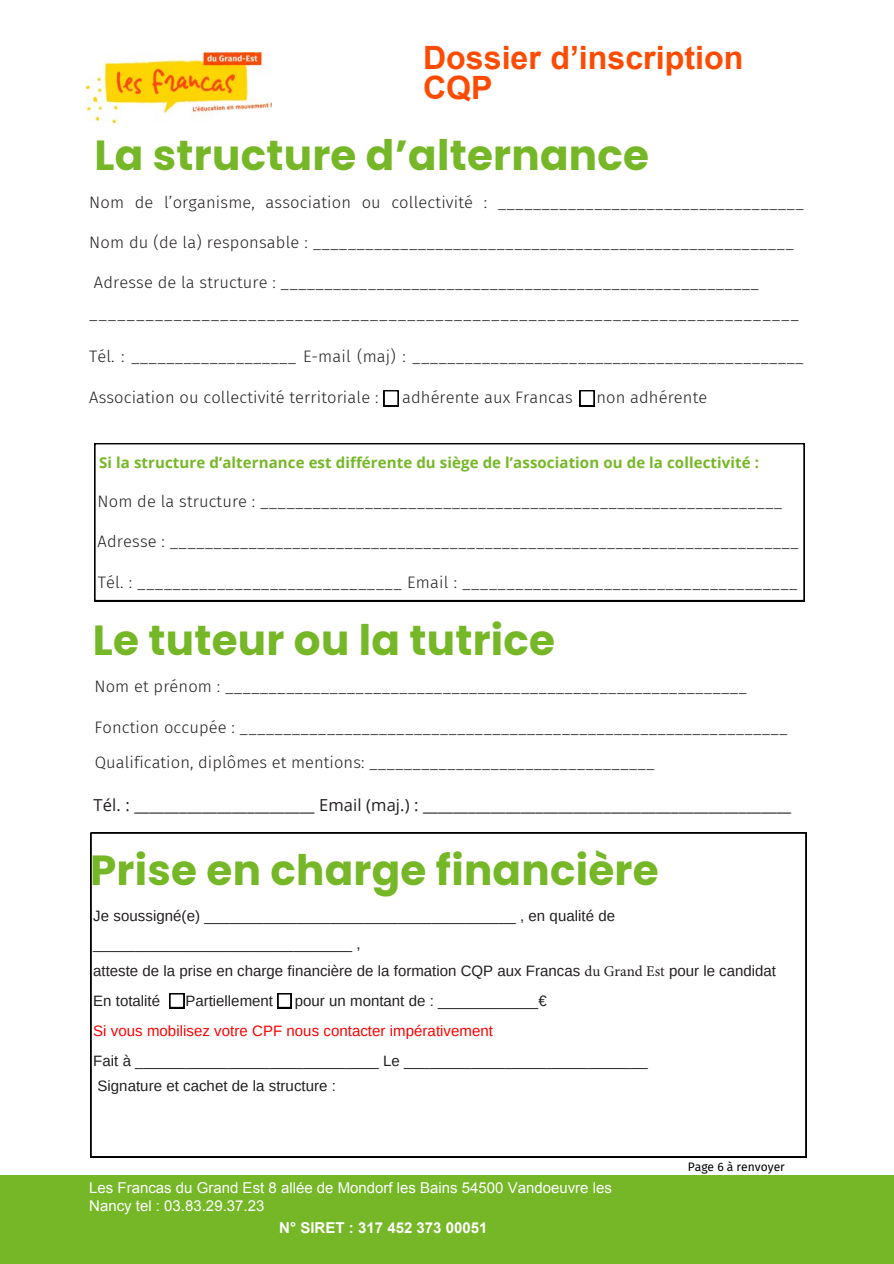
<style>
.page{position:relative;width:894px;height:1264px;background:#fff}
.page>*{position:absolute;margin:0;border:0;box-sizing:border-box;transform-origin:0 0}
.t1{font:700 42px "Poppins";letter-spacing:.005em;color:#75b726}
.t2{font:700 32.1px/30.5px "Arial";color:#fd4b02}
.t3{font:300 16.5px/31.5px "Fira Sans";letter-spacing:.005em;color:#231f20}
.t4{font:16.5px "Open Sans";letter-spacing:.005em;color:#231f20}
.t5{font:15px/27.8px "Arimo";color:#231f20}
.t6{font:15px/18px "Arial";color:#fff}
.t7{font:700 15px "Open Sans";letter-spacing:.005em;color:#75b726}
.t8{font:15px "Arimo";letter-spacing:.005em;color:#f00}
.t9{font:700 15px "Arial";color:#fff}
.t10{font:12px "Fira Sans";color:#000}
.s1{font-family:"Minion Pro"}
</style>
<div class="page">
<svg style="left:94px;top:443px;width:710px;height:158px"></svg>
<div style="left:0;top:1175px;width:893px;height:88px;background:#75b726"></div>
<svg style="left:91px;top:832px;width:715px;height:325px"></svg>
<svg style="left:383px;top:390px;width:15px;height:16px"></svg>
<svg style="left:579px;top:390px;width:15px;height:16px"></svg>
<svg style="left:169px;top:993px;width:15px;height:15px"></svg>
<svg style="left:277px;top:993px;width:14px;height:15px"></svg>
<img style="left:87px;top:52px;width:184px;height:71px">
<h2 class="t2" style="left:423px;top:43px;width:321px">Dossier d’inscription<br>CQP</h2>
<h1 class="t1" style="left:94px;top:126px;width:556px">La structure d’alternance</h1>
<p class="t3" style="left:89px;top:186px;width:716px">Nom de l’organisme, association ou collectivité : ___________________________________</p>
<p class="t3" style="left:89px;top:227px;width:706px">Nom du (de la) responsable : _______________________________________________________</p>
<p class="t3" style="left:89px;top:266px;width:711px">Adresse de la structure : _______________________________________________________ ____________________________________________________________________________</p>
<p class="t3" style="left:89px;top:341px;width:716px">Tél. : ___________________ E-mail (maj) : _____________________________________________</p>
<p class="t3" style="left:89px;top:381px;width:290px">Association ou collectivité territoriale :</p>
<p class="t3" style="left:402px;top:381px;width:172px">adhérente aux Francas</p>
<p class="t3" style="left:596px;top:381px;width:112px">non adhérente</p>
<p class="t7" style="left:99px;top:451px;width:661px">Si la structure d’alternance est différente du siège de l’association ou de la collectivité :</p>
<p class="t3" style="left:98px;top:485px;width:686px">Nom de la structure : ____________________________________________________________</p>
<p class="t3" style="left:98px;top:526px;width:702px">Adresse : ________________________________________________________________________</p>
<p class="t3" style="left:98px;top:566px;width:701px">Tél. : ______________________________ Email : ______________________________________</p>
<h1 class="t1" style="left:93px;top:611px;width:463px">Le tuteur ou la tutrice</h1>
<p class="t3" style="left:94px;top:671px;width:654px">Nom et prénom : ____________________________________________________________</p>
<p class="t3" style="left:94px;top:711px;width:694px">Fonction occupée : _______________________________________________________________</p>
<p class="t3" style="left:95px;top:746px;width:561px">Qualification, diplômes et mentions: _________________________________</p>
<p class="t4" style="left:94px;top:793px;width:699px">Tél. : ________________________ Email (maj.) : _________________________________________________</p>
<h1 class="t1" style="left:90px;top:841px;width:570px">Prise en charge financière</h1>
<p class="t5" style="left:93px;top:901px;width:684px">Je soussigné(e) _____________________________________ , en qualité de _______________________________ ,<br>atteste de la prise en charge financière de la formation CQP aux Francas <span class="s1">du Grand Est</span> pour le candidat</p>
<p class="t5" style="left:93px;top:986px;width:68px">En totalité</p>
<p class="t5" style="left:185px;top:986px;width:89px">Partiellement</p>
<p class="t5" style="left:295px;top:986px;width:253px">pour un montant de : ____________€</p>
<p class="t8" style="left:93px;top:1022px;width:401px">Si vous mobilisez votre CPF nous contacter impérativement</p>
<p class="t5" style="left:93px;top:1046px;width:556px">Fait à _____________________________ Le _____________________________</p>
<p class="t5" style="left:97px;top:1071px;width:240px">Signature et cachet de la structure :</p>
<p class="t6" style="left:89px;top:1178px;width:524px">Les Francas du Grand Est 8 allée de Mondorf les Bains 54500 Vandoeuvre les<br>Nancy tel : 03.83.29.37.23</p>
<p class="t9" style="left:279px;top:1217px;width:210px">N° SIRET : 317 452 373 00051</p>
<p class="t10" style="left:687px;top:1160px;width:99px">Page 6 à renvoyer</p>
</div>
